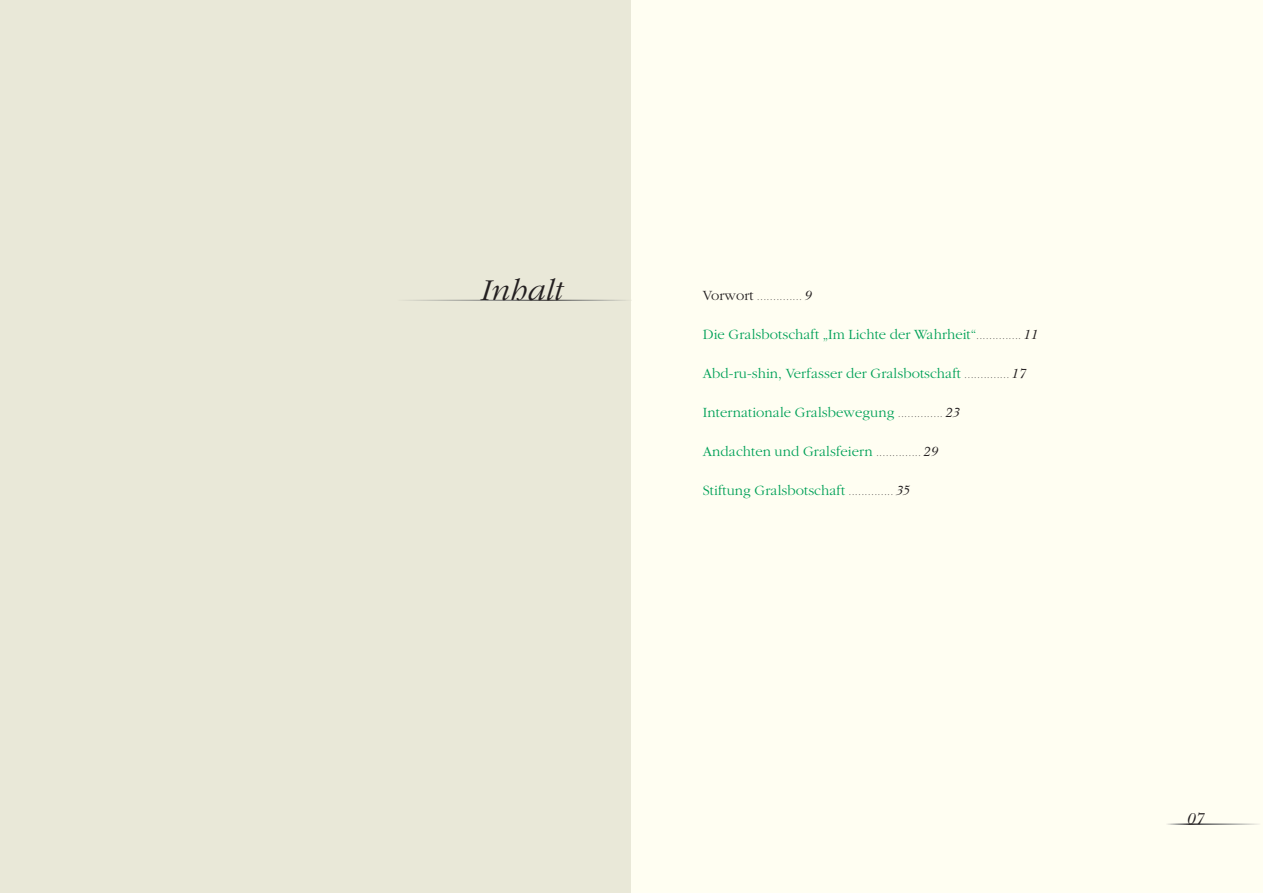
<style>
.page{position:relative;width:1263px;height:893px;background:#fff}
.page>*{position:absolute;margin:0;border:0;box-sizing:border-box;transform-origin:0 0}
.t1{font:italic 300 31.5px "Garamond";color:#231f20}
.t2{font:italic 16.5px "New Baskerville";color:#231f20}
.t3{font:300 14.7px "Garamond";letter-spacing:.005em;color:#00a158}
.t4{font:300 9px "Garamond";color:#231f20}
.s1{font-size:14.7px}
.s2{font-family:"New Baskerville";font-weight:400;font-style:italic;font-size:13.8px}
.s3{font-size:9px;color:#231f20}
.s4{font-family:"New Baskerville";font-weight:400;font-style:italic;font-size:13.8px;color:#231f20}
</style>
<div class="page">
<div style="left:0;top:0;width:631px;height:893px;background:#e9e8d8"></div>
<div style="left:631px;top:0;width:632px;height:893px;background:#fffef2"></div>
<hr style="left:398px;top:300px;width:233px;height:1px;background:#fff">
<hr style="left:1165px;top:824px;width:98px;height:1px;background:#fff">
<h1 class="t1" style="left:480px;top:278px;width:83px">Inhalt</h1>
<p class="t4" style="left:703px;top:294px;width:109px"><span class="s1">Vorwort</span> ..............<span class="s2">9</span></p>
<p class="t3" style="left:703px;top:329px;width:336px">Die Gralsbotschaft „Im Lichte der Wahrheit“<span class="s3">..............</span> <span class="s4">11</span></p>
<p class="t3" style="left:703px;top:368px;width:324px">Abd-ru-shin, Verfasser der Gralsbotschaft <span class="s3">..............</span> <span class="s4">17</span></p>
<p class="t3" style="left:703px;top:407px;width:258px">Internationale Gralsbewegung <span class="s3">..............</span> <span class="s4">23</span></p>
<p class="t3" style="left:703px;top:446px;width:236px">Andachten und Gralsfeiern <span class="s3">..............</span> <span class="s4">29</span></p>
<p class="t3" style="left:703px;top:485px;width:208px">Stiftung Gralsbotschaft <span class="s3">..............</span> <span class="s4">35</span></p>
<p class="t2" style="left:1186px;top:813px;width:19px">07</p>
</div>
